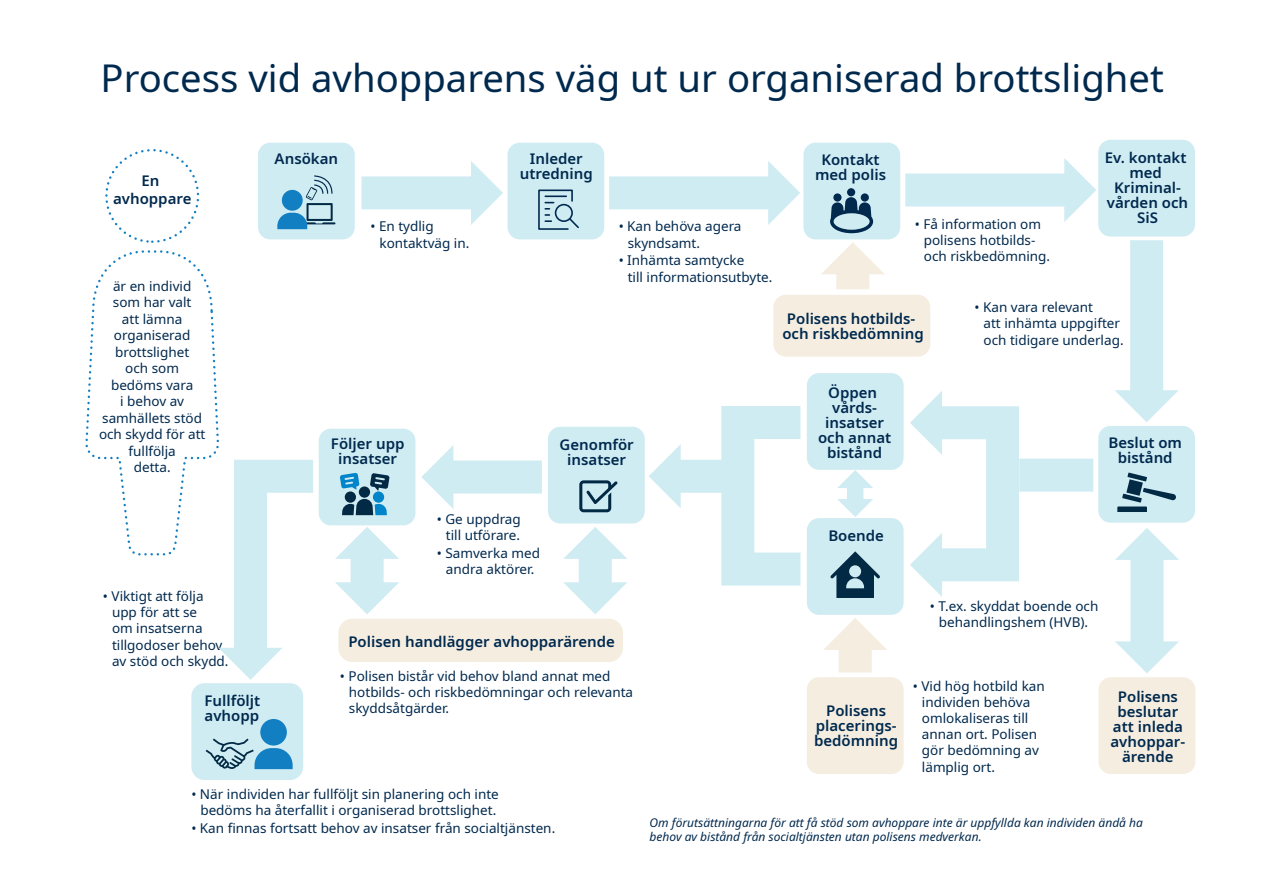
<style>
.page{position:relative;width:1263px;height:893px;background:#fff}
.page>*{position:absolute;margin:0;border:0;box-sizing:border-box;transform-origin:0 0}
.t1{font:38.25px "Noto Sans";color:#00294e}
.t2{font:600 15px/15px "Noto Sans";color:#00294e;text-align:center}
.t3{font:13.5px/16.2px "Noto Sans";color:#00294e}
.t4{font:italic 12px/14.4px "Noto Sans";color:#00294e}
</style>
<div class="page">
<div style="left:1098px;top:677px;width:97px;height:97px;background:#f4ede0;border-radius:12px"></div>
<div style="left:839px;top:646px;width:33px;height:26px;background:#f4ede0"></div>
<div style="left:1019px;top:459px;width:74px;height:33px;background:#d0ecf3"></div>
<div style="left:361px;top:176px;width:114px;height:33px;background:#d0ecf3"></div>
<div style="left:609px;top:176px;width:163px;height:33px;background:#d0ecf3"></div>
<div style="left:836px;top:270px;width:33px;height:19px;background:#f4ede0"></div>
<div style="left:905px;top:174px;width:163px;height:33px;background:#d0ecf3"></div>
<div style="left:1130px;top:240px;width:33px;height:154px;background:#d0ecf3"></div>
<div style="left:449px;top:460px;width:93px;height:33px;background:#d0ecf3"></div>
<div style="left:1130px;top:556px;width:33px;height:90px;background:#d0ecf3"></div>
<div style="left:847px;top:486px;width:16px;height:15px;background:#d0ecf3"></div>
<div style="left:676px;top:460px;width:47px;height:33px;background:#d0ecf3"></div>
<div style="left:258px;top:143px;width:97px;height:96px;background:#d0ecf3;border-radius:12px"></div>
<svg style="left:277px;top:175px;width:58px;height:54px"></svg>
<svg style="left:471px;top:161px;width:32px;height:64px"></svg>
<div style="left:507px;top:143px;width:97px;height:96px;background:#d0ecf3;border-radius:12px"></div>
<svg style="left:538px;top:189px;width:41px;height:41px"></svg>
<div style="left:105px;top:149px;width:94px;height:94px;border:2px dashed #127fc3;border-radius:50%"></div>
<svg style="left:768px;top:161px;width:32px;height:64px"></svg>
<div style="left:803px;top:143px;width:97px;height:96px;background:#d0ecf3;border-radius:12px"></div>
<svg style="left:830px;top:197px;width:43px;height:36px"></svg>
<div style="left:833px;top:193px;width:8px;height:9px;background:#00294e;border-radius:50%"></div>
<div style="left:847px;top:188px;width:8px;height:8px;background:#00294e;border-radius:50%"></div>
<div style="left:861px;top:193px;width:8px;height:9px;background:#00294e;border-radius:50%"></div>
<div style="left:773px;top:295px;width:157px;height:62px;background:#f4ede0;border-radius:12px"></div>
<svg style="left:821px;top:242px;width:63px;height:32px"></svg>
<svg style="left:1064px;top:158px;width:32px;height:64px"></svg>
<div style="left:1098px;top:140px;width:97px;height:97px;background:#d0ecf3;border-radius:12px"></div>
<svg style="left:1115px;top:390px;width:64px;height:32px"></svg>
<div style="left:1098px;top:426px;width:97px;height:97px;background:#d0ecf3;border-radius:12px"></div>
<svg style="left:1117px;top:473px;width:59px;height:39px"></svg>
<svg style="left:1115px;top:528px;width:64px;height:32px"></svg>
<svg style="left:1115px;top:641px;width:64px;height:32px"></svg>
<svg style="left:910px;top:391px;width:32px;height:43px"></svg>
<div style="left:807px;top:373px;width:96px;height:97px;background:#d0ecf3;border-radius:12px"></div>
<svg style="left:910px;top:554px;width:32px;height:43px"></svg>
<div style="left:807px;top:518px;width:96px;height:97px;background:#d0ecf3;border-radius:12px"></div>
<svg style="left:830px;top:551px;width:50px;height:47px"></svg>
<div style="left:807px;top:677px;width:96px;height:97px;background:#f4ede0;border-radius:12px"></div>
<svg style="left:823px;top:618px;width:64px;height:32px"></svg>
<svg style="left:649px;top:444px;width:32px;height:64px"></svg>
<div style="left:548px;top:427px;width:97px;height:96px;background:#d0ecf3;border-radius:12px"></div>
<svg style="left:579px;top:480px;width:39px;height:32px"></svg>
<svg style="left:421px;top:446px;width:32px;height:63px"></svg>
<div style="left:319px;top:429px;width:96px;height:96px;background:#d0ecf3;border-radius:12px"></div>
<svg style="left:563px;top:527px;width:64px;height:32px"></svg>
<svg style="left:563px;top:582px;width:64px;height:32px"></svg>
<div style="left:338px;top:619px;width:285px;height:43px;background:#f4ede0;border-radius:14px"></div>
<div style="left:721px;top:406px;width:96px;height:180px;border:33px solid #d0ecf3"></div>
<svg style="left:837px;top:499px;width:36px;height:18px"></svg>
<svg style="left:837px;top:470px;width:36px;height:18px"></svg>
<div style="left:579px;top:555px;width:33px;height:32px;background:#d0ecf3"></div>
<div style="left:921px;top:406px;width:98px;height:175px;border:33px solid #d0ecf3"></div>
<svg style="left:85px;top:250px;width:314px;height:434px"></svg>
<div style="left:191px;top:683px;width:112px;height:97px;background:#d0ecf3;border-radius:13px"></div>
<div style="left:260px;top:719px;width:27px;height:26px;background:#127fc3;border-radius:50%"></div>
<svg style="left:206px;top:738px;width:87px;height:31px"></svg>
<h1 class="t1" style="left:101px;top:51px;width:1065px">Process vid avhopparens väg ut ur organiserad brottslighet</h1>
<p class="t2" style="left:113px;top:172px;width:80px;line-height:18px">En avhoppare</p>
<p class="t3" style="left:99px;top:278px;width:108px;text-align:center">är en individ som har valt<br>att lämna organiserad brottslighet<br>och som bedöms vara<br>i behov av samhällets stöd och skydd för att fullfölja<br>detta.</p>
<p class="t2" style="left:275px;top:152px;width:65px">Ansökan</p>
<p class="t3" style="left:379px;top:219px;width:91px;text-indent:-9px">• En tydlig kontaktväg in.</p>
<p class="t2" style="left:520px;top:152px;width:75px">Inleder utredning</p>
<p class="t3" style="left:628px;top:219px;width:115px;text-indent:-9px">• Kan behöva agera skyndsamt.</p>
<p class="t3" style="left:628px;top:253px;width:146px;text-indent:-9px">• Inhämta samtycke<br>till informationsutbyte.</p>
<p class="t2" style="left:815px;top:152px;width:73px">Kontakt med polis</p>
<p class="t3" style="left:924px;top:216px;width:128px;text-indent:-9px">• Få information om polisens hotbilds&shy;och riskbedömning.</p>
<p class="t2" style="left:1105px;top:150px;width:85px">Ev. kontakt med<br>Kriminal&shy;vården och<br>SiS</p>
<p class="t2" style="left:782px;top:311px;width:143px">Polisens hotbilds&shy;och riskbedömning</p>
<p class="t3" style="left:983px;top:299px;width:142px;text-indent:-9px">• Kan vara relevant<br>att inhämta uppgifter och tidigare underlag.</p>
<p class="t2" style="left:331px;top:437px;width:75px">Följer upp insatser</p>
<p class="t2" style="left:559px;top:438px;width:76px">Genomför insatser</p>
<p class="t2" style="left:818px;top:385px;width:75px">Öppen vårds&shy;insatser och annat bistånd</p>
<p class="t2" style="left:1108px;top:435px;width:75px">Beslut om bistånd</p>
<p class="t3" style="left:112px;top:588px;width:118px;text-indent:-9px">• Viktigt att följa upp för att se<br>om insatserna tillgodoser behov av stöd och skydd.</p>
<p class="t2" style="left:205px;top:693px;width:57px;text-align:left">Fullföljt avhopp</p>
<p class="t3" style="left:437px;top:511px;width:85px;text-align:right">• Ge uppdrag till utförare.</p>
<p class="t3" style="left:437px;top:545px;width:105px;text-align:center">• Samverka med andra aktörer.</p>
<p class="t2" style="left:348px;top:634px;width:268px">Polisen handlägger avhopparärende</p>
<p class="t3" style="left:349px;top:668px;width:286px;text-indent:-9px">• Polisen bistår vid behov bland annat med hotbilds- och riskbedömningar och relevanta skyddsåtgärder.</p>
<p class="t2" style="left:828px;top:529px;width:57px">Boende</p>
<p class="t3" style="left:930px;top:599px;width:170px;text-align:center">• T.ex. skyddat boende och behandlingshem (HVB).</p>
<p class="t2" style="left:814px;top:704px;width:86px">Polisens placerings&shy;bedömning</p>
<p class="t3" style="left:922px;top:678px;width:124px;text-indent:-9px">• Vid hög hotbild kan individen behöva omlokaliseras till annan ort. Polisen gör bedömning av lämplig ort.</p>
<p class="t2" style="left:1110px;top:689px;width:76px">Polisens beslutar att inleda avhoppar&shy;ärende</p>
<p class="t3" style="left:191px;top:786px;width:309px;text-align:center">• När individen har fullföljt sin planering och inte bedöms ha återfallit i organiserad brottslighet.</p>
<p class="t3" style="left:191px;top:820px;width:365px">• Kan finnas fortsatt behov av insatser från socialtjänsten.</p>
<p class="t4" style="left:650px;top:815px;width:495px">Om förutsättningarna för att få stöd som avhoppare inte är uppfyllda kan individen ändå ha behov av bistånd från socialtjänsten utan polisens medverkan.</p>
</div>
